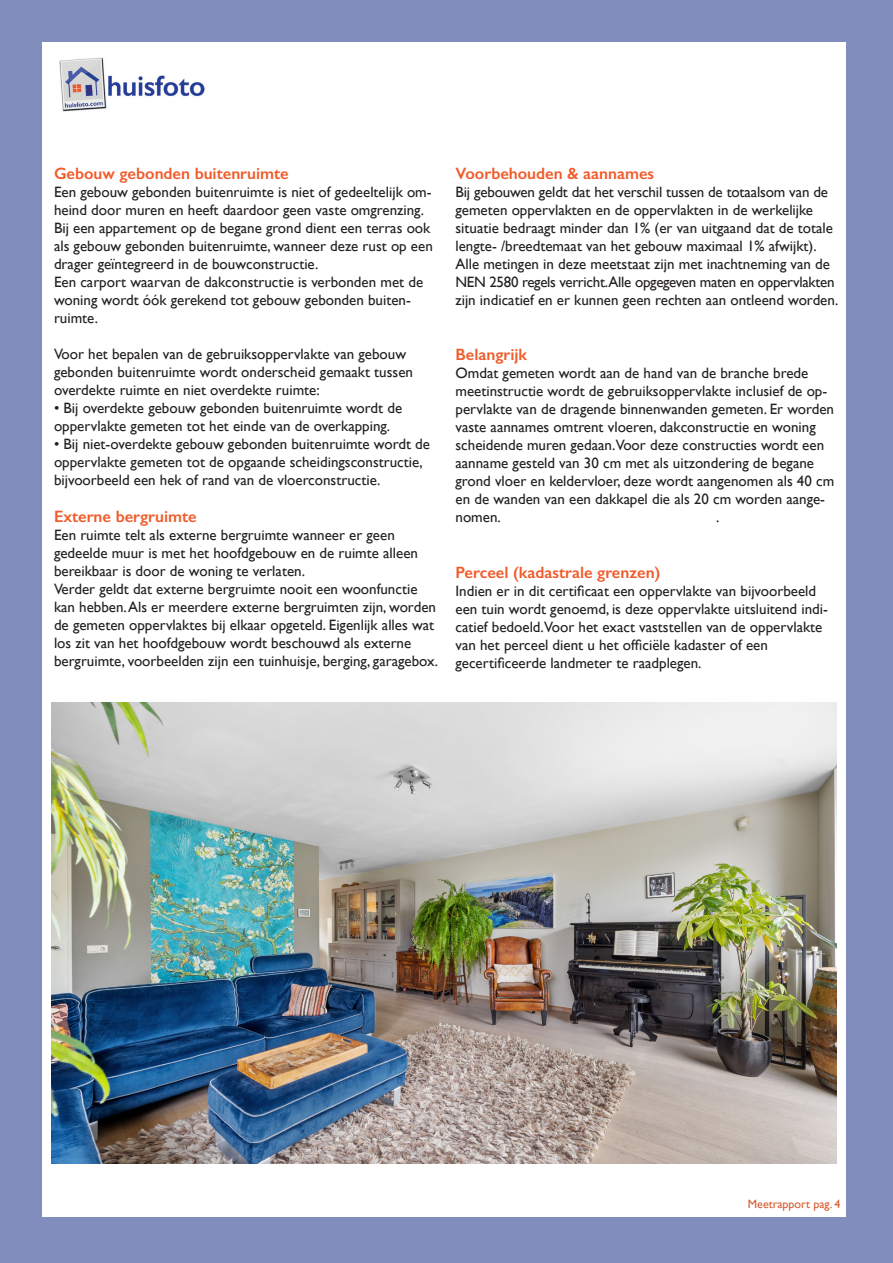
<style>
.page{position:relative;width:893px;height:1263px;background:#818ebd}
.page>*{position:absolute;margin:0;border:0;box-sizing:border-box;transform-origin:0 0}
.t1{font:600 16.5px "Gill Sans";color:#f15b2a}
.t2{font:15px/18px "Gill Sans";color:#231f20}
.t3{font:12px "Gill Sans";color:#d75a2f}
</style>
<div class="page">
<div style="left:43px;top:42px;width:803px;height:1174px;background:#fff"></div>
<img style="left:52px;top:702px;width:785px;height:461px">
<p class="t1" style="left:54px;top:163px;width:236px">Gebouw gebonden buitenruimte</p>
<p class="t2" style="left:54px;top:182px;width:380px">Een gebouw gebonden buitenruimte is niet of gedeeltelijk om&shy;heind door muren en heeft daardoor geen vaste omgrenzing.<br>Bij een appartement op de begane grond dient een terras ook als gebouw gebonden buitenruimte, wanneer deze rust op een drager geïntegreerd in de bouwconstructie.</p>
<p class="t2" style="left:54px;top:272px;width:371px">Een carport waarvan de dakconstructie is verbonden met de woning wordt óók gerekend tot gebouw gebonden buiten&shy;ruimte.</p>
<p class="t2" style="left:54px;top:344px;width:360px">Voor het bepalen van de gebruiksoppervlakte van gebouw gebonden buitenruimte wordt onderscheid gemaakt tussen overdekte ruimte en niet overdekte ruimte:</p>
<p class="t2" style="left:54px;top:398px;width:350px">• Bij overdekte gebouw gebonden buitenruimte wordt de oppervlakte gemeten tot het einde van de overkapping.</p>
<p class="t2" style="left:54px;top:434px;width:378px">• Bij niet-overdekte gebouw gebonden buitenruimte wordt de oppervlakte gemeten tot de opgaande scheidingsconstructie, bijvoorbeeld een hek of rand van de vloerconstructie.</p>
<p class="t1" style="left:54px;top:507px;width:144px">Externe bergruimte</p>
<p class="t2" style="left:54px;top:526px;width:366px">Een ruimte telt als externe bergruimte wanneer er geen gedeelde muur is met het hoofdgebouw en de ruimte alleen bereikbaar is door de woning te verlaten.</p>
<p class="t2" style="left:54px;top:580px;width:386px">Verder geldt dat externe bergruimte nooit een woonfunctie kan hebben. Als er meerdere externe bergruimten zijn, worden de gemeten oppervlaktes bij elkaar opgeteld. Eigenlijk alles wat los zit van het hoofdgebouw wordt beschouwd als externe bergruimte, voorbeelden zijn een tuinhuisje, berging, garagebox.</p>
<p class="t1" style="left:455px;top:163px;width:200px">Voorbehouden &amp; aannames</p>
<p class="t2" style="left:455px;top:182px;width:379px">Bij gebouwen geldt dat het verschil tussen de totaalsom van de gemeten oppervlakten en de oppervlakten in de werkelijke situatie bedraagt minder dan 1% (er van uitgaand dat de totale lengte- /breedtemaat van het gebouw maximaal 1% afwijkt).</p>
<p class="t2" style="left:455px;top:254px;width:384px">Alle metingen in deze meetstaat zijn met inachtneming van de<br>NEN 2580 regels verricht.Alle opgegeven maten en oppervlakten zijn indicatief en er kunnen geen rechten aan ontleend worden.</p>
<p class="t1" style="left:455px;top:345px;width:73px">Belangrijk</p>
<p class="t2" style="left:455px;top:364px;width:380px">Omdat gemeten wordt aan de hand van de branche brede meetinstructie wordt de gebruiksoppervlakte inclusief de op&shy;pervlakte van de dragende binnenwanden gemeten. Er worden vaste aannames omtrent vloeren, dakconstructie en woning scheidende muren gedaan.Voor deze constructies wordt een aanname gesteld van 30 cm met als uitzondering de begane grond vloer en keldervloer, deze wordt aangenomen als 40 cm en de wanden van een dakkapel die als 20 cm worden aange&shy;nomen.</p>
<p class="t2" style="left:716px;top:508px;width:5px">.</p>
<p class="t1" style="left:455px;top:563px;width:207px">Perceel (kadastrale grenzen)</p>
<p class="t2" style="left:455px;top:582px;width:374px">Indien er in dit certificaat een oppervlakte van bijvoorbeeld een tuin wordt genoemd, is deze oppervlakte uitsluitend indi&shy;catief bedoeld.Voor het exact vaststellen van de oppervlakte van het perceel dient u het officiële kadaster of een</p>
<p class="t2" style="left:455px;top:654px;width:247px">gecertificeerde landmeter te raadplegen.</p>
<p class="t3" style="left:748px;top:1197px;width:94px">Meetrapport pag. 4</p>
</div>
